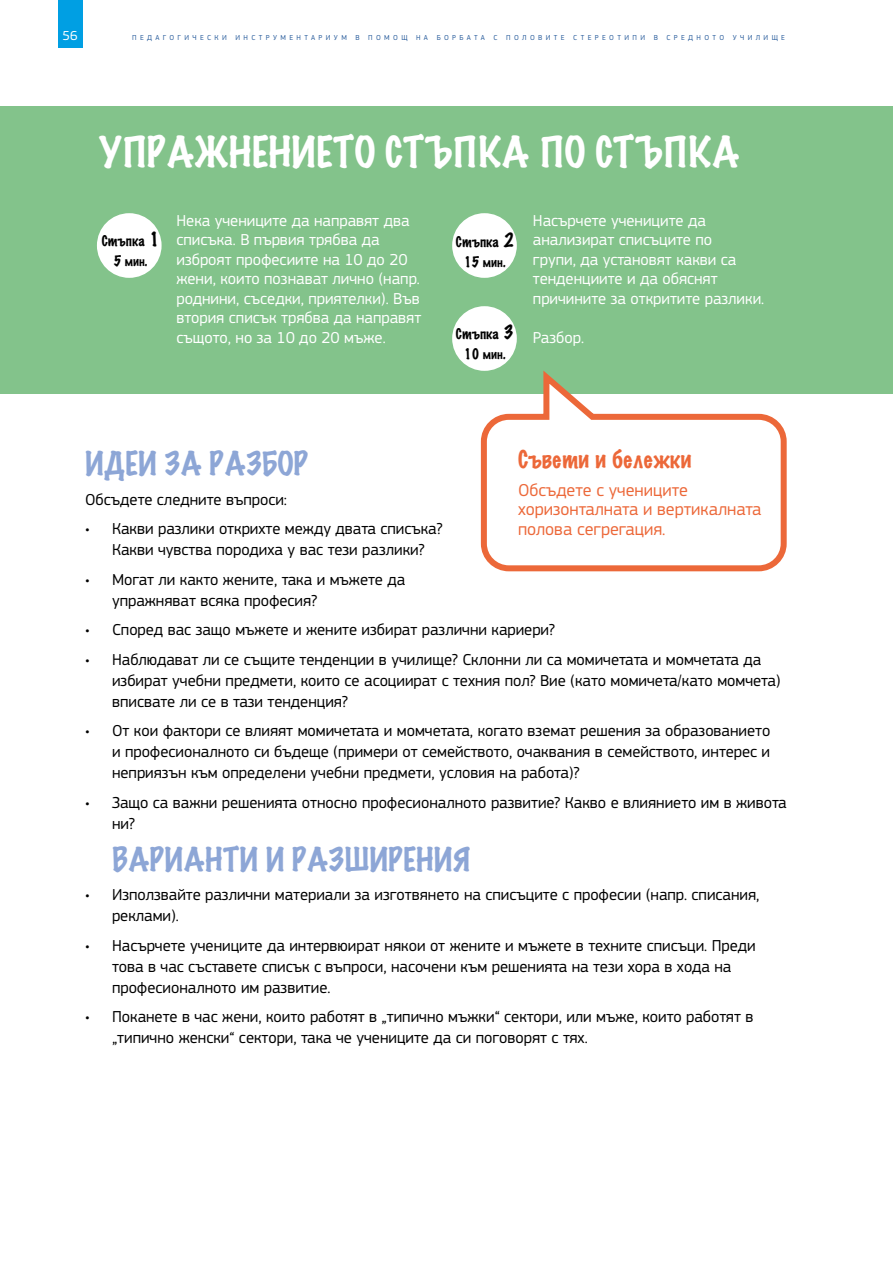
<style>
.page{position:relative;width:893px;height:1263px;background:#fff}
.page>*{position:absolute;margin:0;border:0;box-sizing:border-box;transform-origin:0 0}
.t1{font:100 39px "Marker Felt";color:#fff}
.t2{font:100 30px "Marker Felt";color:#8da6d6}
.t3{font:100 22.5px "Marker Felt";color:#ec6839}
.text{font:18px/19.5px "EC Square Sans Pro";color:#ec6839}
.t4{font:16.5px/21px "EC Square Sans Pro";color:#000}
.t5{font:16.5px/19.5px "EC Square Sans Pro";color:#fff}
.t6{font:100 13.5px "Marker Felt";color:#000}
.t7{font:13.5px "EC Square Sans Pro";color:#fff}
.t8{font:100 12px "Marker Felt";color:#000}
.t9{font:7.5px "EC Square Sans Pro";letter-spacing:.45em;color:#275b9b}
.s1{font-size:18px}
.s2{font-size:13.5px}
.s3{font-size:12px}
</style>
<div class="page">
<div style="left:58px;top:0;width:24px;height:48px;background:#009fe3"></div>
<div style="left:0;top:106px;width:893px;height:287px;background:#83c38b"></div>
<div style="left:452px;top:306px;width:65px;height:65px;background:#fff;border-radius:50%"></div>
<div style="left:452px;top:213px;width:65px;height:65px;background:#fff;border-radius:50%"></div>
<div style="left:97px;top:213px;width:65px;height:65px;background:#fff;border-radius:50%"></div>
<svg style="left:478px;top:364px;width:312px;height:208px"></svg>
<p class="t7" style="left:63px;top:28px;width:17px">56</p>
<p class="t9" style="left:132px;top:33px;width:654px">ПЕДАГОГИЧЕСКИ ИНСТРУМЕНТАРИУМ В ПОМОЩ НА БОРБАТА С ПОЛОВИТЕ СТЕРЕОТИПИ В СРЕДНОТО УЧИЛИЩЕ</p>
<p class="t1" style="left:99px;top:121px;width:643px">УПРАЖНЕНИЕТО СТЪПКА ПО СТЪПКА</p>
<p class="t6" style="left:102px;top:230px;width:59px">Стъпка <span class="s1">1</span></p>
<p class="t8" style="left:114px;top:251px;width:35px"><span class="s2">5</span> мин<span class="s2">.</span></p>
<p class="t5" style="left:176px;top:210px;width:246px">Нека учениците да направят два списъка. В първия трябва да изброят професиите на 10 до 20 жени, които познават лично (напр. роднини, съседки, приятелки). Във втория списък трябва да направят същото, но за 10 до 20 мъже.</p>
<p class="t5" style="left:533px;top:210px;width:233px">Насърчете учениците да анализират списъците по<br>групи, да установят какви са тенденциите и да обяснят причините за откритите разлики.</p>
<p class="t6" style="left:456px;top:231px;width:59px">Стъпка <span class="s1">2</span></p>
<p class="t6" style="left:464px;top:251px;width:43px">15 <span class="s3">мин</span>.</p>
<p class="t6" style="left:456px;top:323px;width:59px">Стъпка <span class="s1">3</span></p>
<p class="t6" style="left:464px;top:343px;width:43px">10 <span class="s3">мин</span>.</p>
<p class="t5" style="left:533px;top:327px;width:53px">Разбор.</p>
<p class="t3" style="left:518px;top:441px;width:175px">Съвети и бележки</p>
<p class="text" style="left:518px;top:480px;width:245px">Обсъдете с учениците хоризонталната и вертикалната полова сегрегация.</p>
<p class="t2" style="left:85px;top:440px;width:225px">ИДЕИ ЗА РАЗБОР</p>
<p class="t4" style="left:85px;top:489px;width:204px">Обсъдете следните въпроси:</p>
<p class="t4" style="left:85px;top:518px;width:359px;text-align:center">• Какви разлики открихте между двата списъка?<br>Какви чувства породиха у вас тези разлики?</p>
<p class="t4" style="left:112px;top:569px;width:295px;text-indent:-27px">• Могат ли както жените, така и мъжете да упражняват всяка професия?</p>
<p class="t4" style="left:85px;top:619px;width:471px">• Според вас защо мъжете и жените избират различни кариери?</p>
<p class="t4" style="left:112px;top:649px;width:670px;text-indent:-27px">• Наблюдават ли се същите тенденции в училище? Склонни ли са момичетата и момчетата да избират учебни предмети, които се асоциират с техния пол? Вие (като момичета/като момчета) вписвате ли се в тази тенденция?</p>
<p class="t4" style="left:112px;top:720px;width:660px;text-align:justify;text-indent:-27px">• От кои фактори се влияят момичетата и момчетата, когато вземат решения за образованието и професионалното си бъдеще (примери от семейството, очаквания в семейството, интерес и неприязън към определени учебни предмети, условия на работа)?</p>
<p class="t4" style="left:112px;top:792px;width:676px;text-indent:-27px">• Защо са важни решенията относно професионалното развитие? Какво е влиянието им в живота ни?</p>
<p class="t2" style="left:112px;top:836px;width:361px">ВАРИАНТИ И РАЗШИРЕНИЯ</p>
<p class="t4" style="left:112px;top:884px;width:649px;text-indent:-27px">• Използвайте различни материали за изготвянето на списъците с професии (напр. списания, реклами).</p>
<p class="t4" style="left:112px;top:935px;width:645px;text-indent:-27px">• Насърчете учениците да интервюират някои от жените и мъжете в техните списъци. Преди това в час съставете списък с въпроси, насочени към решенията на тези хора в хода на професионалното им развитие.</p>
<p class="t4" style="left:112px;top:1006px;width:643px;text-indent:-27px">• Поканете в час жени, които работят в „типично мъжки“ сектори, или мъже, които работят в „типично женски“ сектори, така че учениците да си поговорят с тях.</p>
</div>
